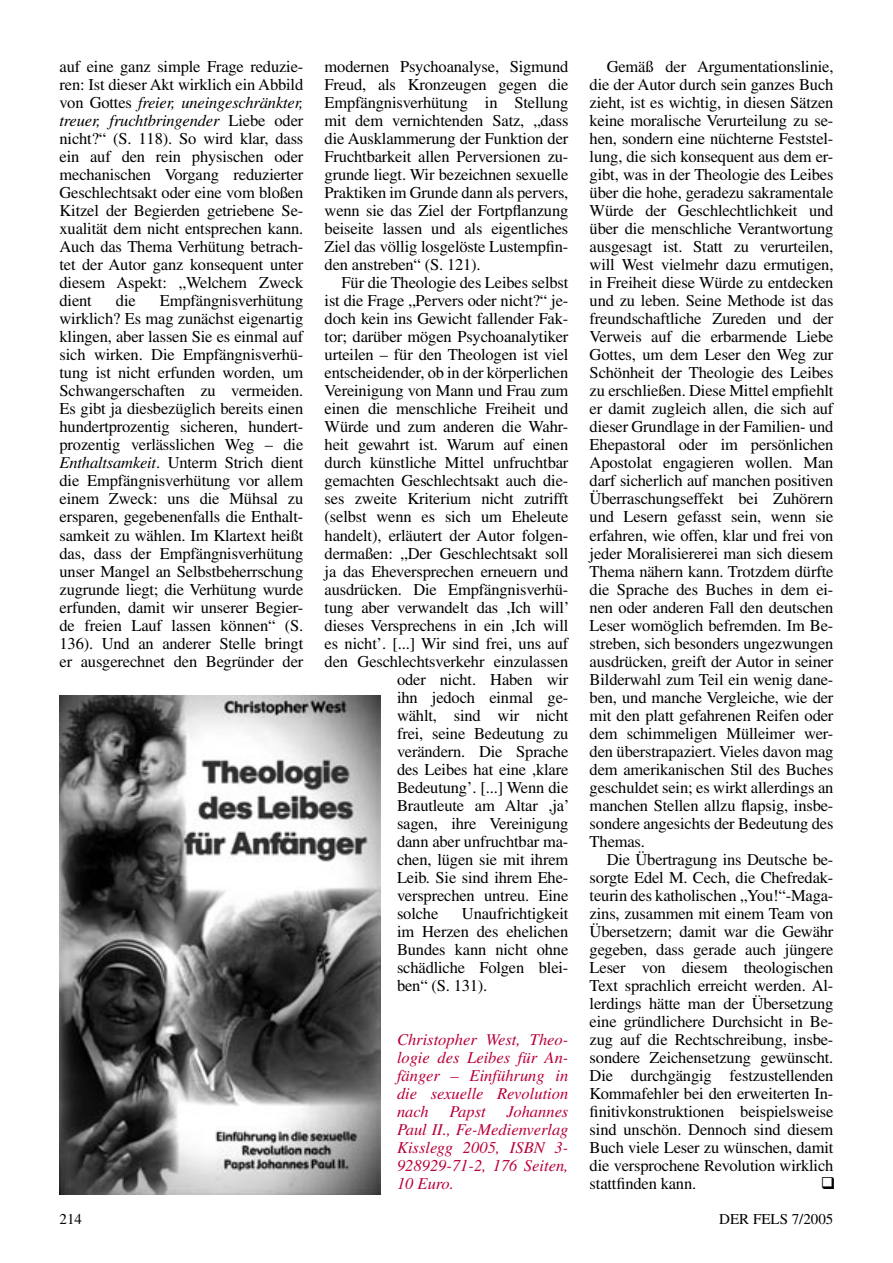
<style>
.page{position:relative;width:893px;height:1263px;background:#fff}
.page>*{position:absolute;margin:0;border:0;box-sizing:border-box;transform-origin:0 0}
.t1{font:16.5px/18px "Times";letter-spacing:-.01em;color:#000;text-align:justify}
.t2{font:italic 16.5px/18px "Times";color:#b80039;text-align:justify}
.t3{font:15px "Times";color:#000}
.s1{font-style:italic}
</style>
<div class="page">
<img style="left:60px;top:695px;width:320px;height:500px">
<p class="t1" style="left:60px;top:58px;width:245px">auf eine ganz simple Frage reduzie&shy;ren: Ist dieser Akt wirklich ein Abbild von Gottes <span class="s1">freier, uneingeschränkter, treuer, fruchtbringender</span> Liebe oder nicht?“ (S. 118). So wird klar, dass ein auf den rein physischen oder mechanischen Vorgang reduzierter Geschlechtsakt oder eine vom bloßen Kitzel der Begierden getriebene Se&shy;xualität dem nicht entsprechen kann.<br>Auch das Thema Verhütung betrach&shy;tet der Autor ganz konsequent unter diesem Aspekt: „Welchem Zweck dient</p>
<p class="t1" style="left:60px;top:292px;width:245px;text-indent:100px">Empfängnisverhütung wirklich? Es mag zunächst eigenartig klingen, aber lassen Sie es einmal auf sich wirken. Die Empfängnisverhü&shy;tung ist nicht erfunden worden, um Schwangerschaften zu vermeiden.<br>Es gibt ja diesbezüglich bereits einen hundertprozentig sicheren, hundert&shy;prozentig verlässlichen Weg – die <span class="s1">Enthaltsamkeit</span>. Unterm Strich dient die Empfängnisverhütung vor allem einem Zweck: uns die Mühsal zu ersparen, gegebenenfalls die Enthalt&shy;samkeit zu wählen. Im Klartext heißt das, dass der Empfängnisverhütung unser Mangel an Selbstbeherrschung zugrunde liegt; die Verhütung wurde erfunden, damit wir unserer Begier&shy;de freien Lauf lassen können“ (S.<br>136). Und an anderer Stelle bringt er ausgerechnet den Begründer der</p>
<p class="t1" style="left:116px;top:292px;width:21px">die</p>
<p class="t1" style="left:325px;top:58px;width:245px">modernen Psychoanalyse, Sigmund Freud, als Kronzeugen gegen die Empfängnisverhütung in Stellung mit dem vernichtenden Satz, „dass die Ausklammerung der Funktion der Fruchtbarkeit allen Perversionen zu&shy;grunde liegt. Wir bezeichnen sexuelle Praktiken im Grunde dann als pervers, wenn sie das Ziel der Fortpflanzung beiseite lassen und als eigentliches Ziel das völlig losgelöste Lustempfin&shy;den anstreben“ (S. 121).</p>
<p class="t1" style="left:342px;top:274px;width:228px">Für die Theologie des Leibes selbst</p>
<p class="t1" style="left:325px;top:292px;width:245px">ist die Frage „Pervers oder nicht?“ je-</p>
<p class="t1" style="left:325px;top:310px;width:245px">doch kein ins Gewicht fallender Fak-</p>
<p class="t1" style="left:325px;top:328px;width:245px">tor; darüber mögen Psychoanalytiker</p>
<p class="t1" style="left:325px;top:346px;width:245px">urteilen – für den Theologen ist viel</p>
<p class="t1" style="left:325px;top:364px;width:245px">entscheidender, ob in der körperlichen</p>
<p class="t1" style="left:325px;top:382px;width:245px">Vereinigung von Mann und Frau zum</p>
<p class="t1" style="left:325px;top:400px;width:245px">einen die menschliche Freiheit und</p>
<p class="t1" style="left:325px;top:418px;width:245px">Würde und zum anderen die Wahr-</p>
<p class="t1" style="left:325px;top:436px;width:245px">heit gewahrt ist. Warum auf einen</p>
<p class="t1" style="left:325px;top:454px;width:245px">durch künstliche Mittel unfruchtbar</p>
<p class="t1" style="left:325px;top:472px;width:245px">gemachten Geschlechtsakt auch die-</p>
<p class="t1" style="left:325px;top:490px;width:245px">ses zweite Kriterium nicht zutrifft</p>
<p class="t1" style="left:325px;top:508px;width:245px">(selbst wenn es sich um Eheleute</p>
<p class="t1" style="left:325px;top:526px;width:245px">handelt), erläutert der Autor folgen-</p>
<p class="t1" style="left:325px;top:544px;width:245px">dermaßen: „Der Geschlechtsakt soll</p>
<p class="t1" style="left:325px;top:562px;width:245px">ja das Eheversprechen erneuern und</p>
<p class="t1" style="left:325px;top:580px;width:245px">ausdrücken. Die Empfängnisverhü-</p>
<p class="t1" style="left:325px;top:598px;width:246px">tung aber verwandelt das ,Ich will’</p>
<p class="t1" style="left:325px;top:616px;width:245px">dieses Versprechens in ein ,Ich will</p>
<p class="t1" style="left:325px;top:634px;width:245px">es nicht’. [...] Wir sind frei, uns auf</p>
<p class="t1" style="left:325px;top:652px;width:245px">den Geschlechtsverkehr einzulassen</p>
<p class="t1" style="left:397px;top:670px;width:173px">oder nicht. Haben wir</p>
<p class="t1" style="left:397px;top:688px;width:173px">ihn jedoch einmal ge-</p>
<p class="t1" style="left:397px;top:706px;width:173px">wählt, sind wir nicht</p>
<p class="t1" style="left:397px;top:724px;width:173px">frei, seine Bedeutung zu</p>
<p class="t1" style="left:397px;top:742px;width:173px">verändern. Die Sprache</p>
<p class="t1" style="left:397px;top:760px;width:173px">des Leibes hat eine ,klare</p>
<p class="t1" style="left:397px;top:778px;width:173px">Bedeutung’. [...] Wenn die</p>
<p class="t1" style="left:397px;top:796px;width:174px">Brautleute am Altar ,ja’</p>
<p class="t1" style="left:397px;top:814px;width:173px">sagen, ihre Vereinigung</p>
<p class="t1" style="left:397px;top:832px;width:173px">dann aber unfruchtbar ma-</p>
<p class="t1" style="left:397px;top:850px;width:173px">chen, lügen sie mit ihrem</p>
<p class="t1" style="left:397px;top:868px;width:173px">Leib. Sie sind ihrem Ehe-</p>
<p class="t1" style="left:397px;top:886px;width:173px">versprechen untreu. Eine</p>
<p class="t1" style="left:397px;top:904px;width:43px">solche</p>
<p class="t1" style="left:397px;top:904px;width:173px;text-indent:65px">Unaufrichtigkeit im Herzen des ehelichen Bundes kann nicht ohne schädliche Folgen blei&shy;ben“ (S. 131).</p>
<p class="t2" style="left:397px;top:1030px;width:173px">Christopher West, Theo&shy;logie des Leibes für An&shy;fänger – Einführung in die sexuelle Revolution nach</p>
<p class="t2" style="left:397px;top:1102px;width:173px;text-indent:109px">Johannes Paul II., Fe-Medienverlag Kisslegg 2005, ISBN 3- 928929-71-2, 176 Seiten, 10 Euro.</p>
<p class="t2" style="left:449px;top:1102px;width:38px">Papst</p>
<p class="t1" style="left:590px;top:58px;width:245px;text-indent:17px">Gemäß der Argumentationslinie, die der Autor durch sein ganzes Buch zieht, ist es wichtig, in diesen Sätzen keine moralische Verurteilung zu se&shy;hen, sondern eine nüchterne Feststel&shy;lung, die sich konsequent aus dem er&shy;gibt, was in der Theologie des Leibes über die hohe, geradezu sakramentale Würde der Geschlechtlichkeit und über die menschliche Verantwortung ausgesagt ist. Statt zu verurteilen, will West vielmehr dazu ermutigen, in Freiheit diese Würde zu entdecken und zu leben. Seine Methode ist das freundschaftliche Zureden und der Verweis auf die erbarmende Liebe Gottes, um dem Leser den Weg zur Schönheit der Theologie des Leibes zu erschließen. Diese Mittel empfiehlt er damit zugleich allen, die sich auf dieser Grundlage in der Familien- und Ehepastoral oder im persönlichen Apostolat engagieren wollen. Man darf sicherlich auf manchen positiven Überraschungseffekt bei Zuhörern und Lesern gefasst sein, wenn sie erfahren, wie offen, klar und frei von jeder Moralisiererei man sich diesem Thema nähern kann. Trotzdem dürfte die Sprache des Buches in dem ei&shy;nen oder anderen Fall den deutschen Leser womöglich befremden. Im Be&shy;streben, sich besonders ungezwungen ausdrücken, greift der Autor in seiner Bilderwahl zum Teil ein wenig dane&shy;ben, und manche Vergleiche, wie der mit den platt gefahrenen Reifen oder dem schimmeligen Mülleimer wer&shy;den überstrapaziert. Vieles davon mag dem amerikanischen Stil des Buches geschuldet sein; es wirkt allerdings an manchen Stellen allzu flapsig, insbe&shy;sondere angesichts der Bedeutung des Themas.</p>
<p class="t1" style="left:590px;top:850px;width:245px;text-indent:17px">Die Übertragung ins Deutsche be&shy;sorgte Edel M. Cech, die Chefredak&shy;teurin des katholischen „You!“-Maga&shy;zins, zusammen mit einem Team von Übersetzern; damit war die Gewähr gegeben, dass gerade auch jüngere Leser von diesem theologischen Text sprachlich erreicht werden. Al&shy;lerdings hätte man der Übersetzung eine gründlichere Durchsicht in Be&shy;zug auf die Rechtschreibung, insbe&shy;sondere Zeichensetzung gewünscht.<br>Die durchgängig festzustellenden Kommafehler bei den erweiterten In&shy;finitivkonstruktionen beispielsweise sind unschön. Dennoch sind diesem Buch viele Leser zu wünschen, damit die versprochene Revolution wirklich stattfinden kann.</p>
<p class="t3" style="left:60px;top:1210px;width:24px">214</p>
<p class="t3" style="left:719px;top:1210px;width:116px">DER FELS 7/2005</p>
</div>
